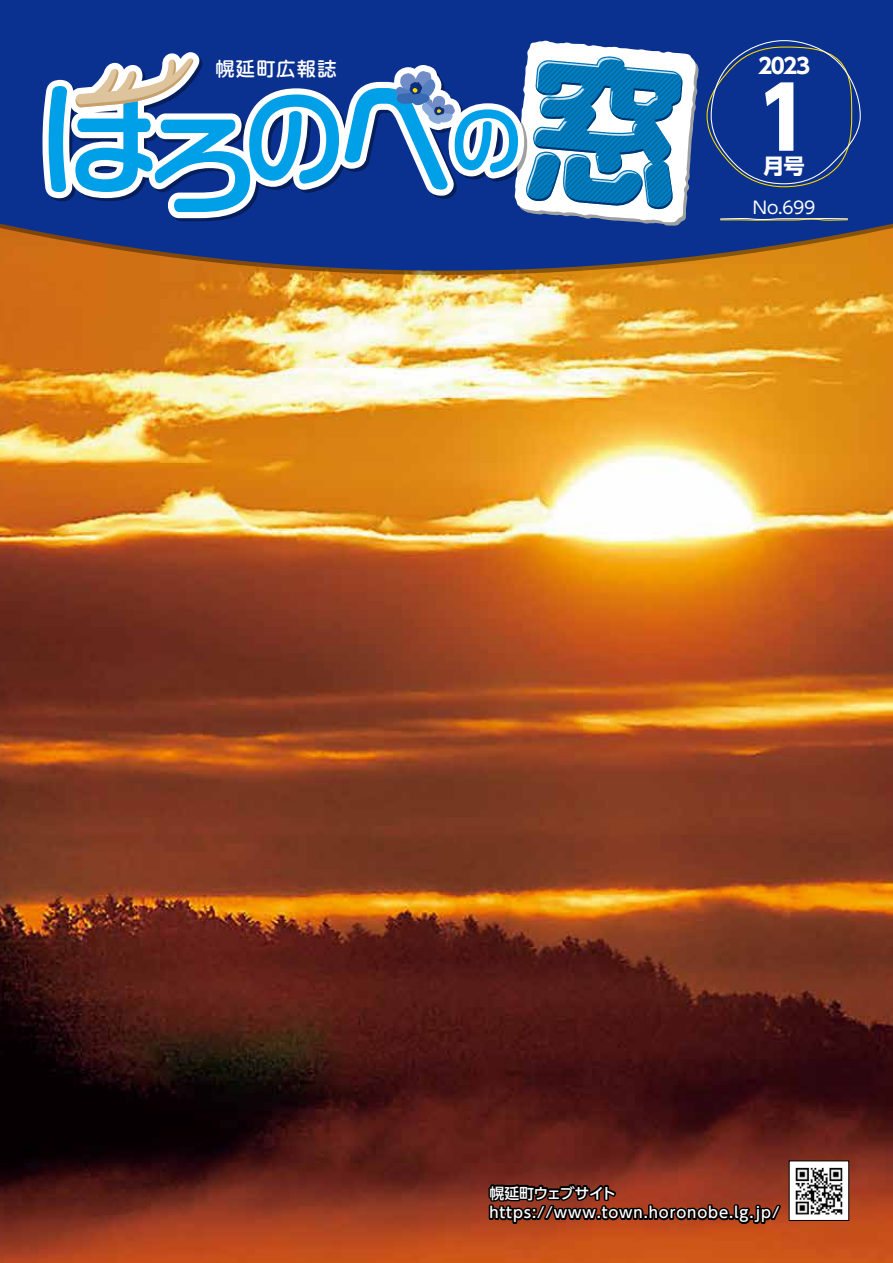
<style>
.page{position:relative;width:893px;height:1263px;background:#fff}
.page>*{position:absolute;margin:0;border:0;box-sizing:border-box;transform-origin:0 0}
.t1{font:700 85.05px "UD Shin Go Pr 6";color:#fff}
.t2{font:700 21.3px "UD Shin Go Pr 6";letter-spacing:-.05em;color:#fff}
.t3{font:500 19.2px "UD Shin M Go Pr 6";letter-spacing:.07em;color:#fff}
.t4{font:16.95px "UD Shin Go Pr 6";color:#fff}
.t5{font:500 14.85px "UD Shin Go Pr 6";letter-spacing:.06em;color:#fff}
.t6{font:500 14.85px "UD Shin Go Pr 6";letter-spacing:-.03em;color:#fff}
</style>
<div class="page">
<img style="left:0;top:275px;width:893px;height:988px">
<svg style="left:0;top:0;width:893px;height:271px;fill:#0b3190"></svg>
<svg style="left:487px;top:1181px;width:297px;height:49px"></svg>
<div style="left:789px;top:1160px;width:60px;height:61px;border:1px solid #000"></div>
<img style="left:791px;top:1163px;width:56px;height:56px">
<svg style="left:43px;top:52px;width:302px;height:166px;fill:#0b3190"></svg>
<svg style="left:706px;top:40px;width:155px;height:148px"></svg>
<svg style="left:49px;top:58px;width:290px;height:154px"></svg>
<svg style="left:345px;top:41px;width:354px;height:185px"></svg>
<svg style="left:719px;top:217px;width:130px;height:4px"></svg>
<p class="t3" style="left:215px;top:52px;width:123px">幌延町広報誌</p>
<h2 class="t2" style="left:758px;top:49px;width:54px">2023</h2>
<h1 class="t1" style="left:756px;top:49px;width:58px">1</h1>
<h2 class="t2" style="left:763px;top:148px;width:43px">月号</h2>
<p class="t4" style="left:753px;top:193px;width:64px">No.699</p>
<p class="t6" style="left:489px;top:1181px;width:128px">幌延町ウェブサイト</p>
<p class="t5" style="left:489px;top:1201px;width:291px">https://www.town.horonobe.lg.jp/</p>
</div>
